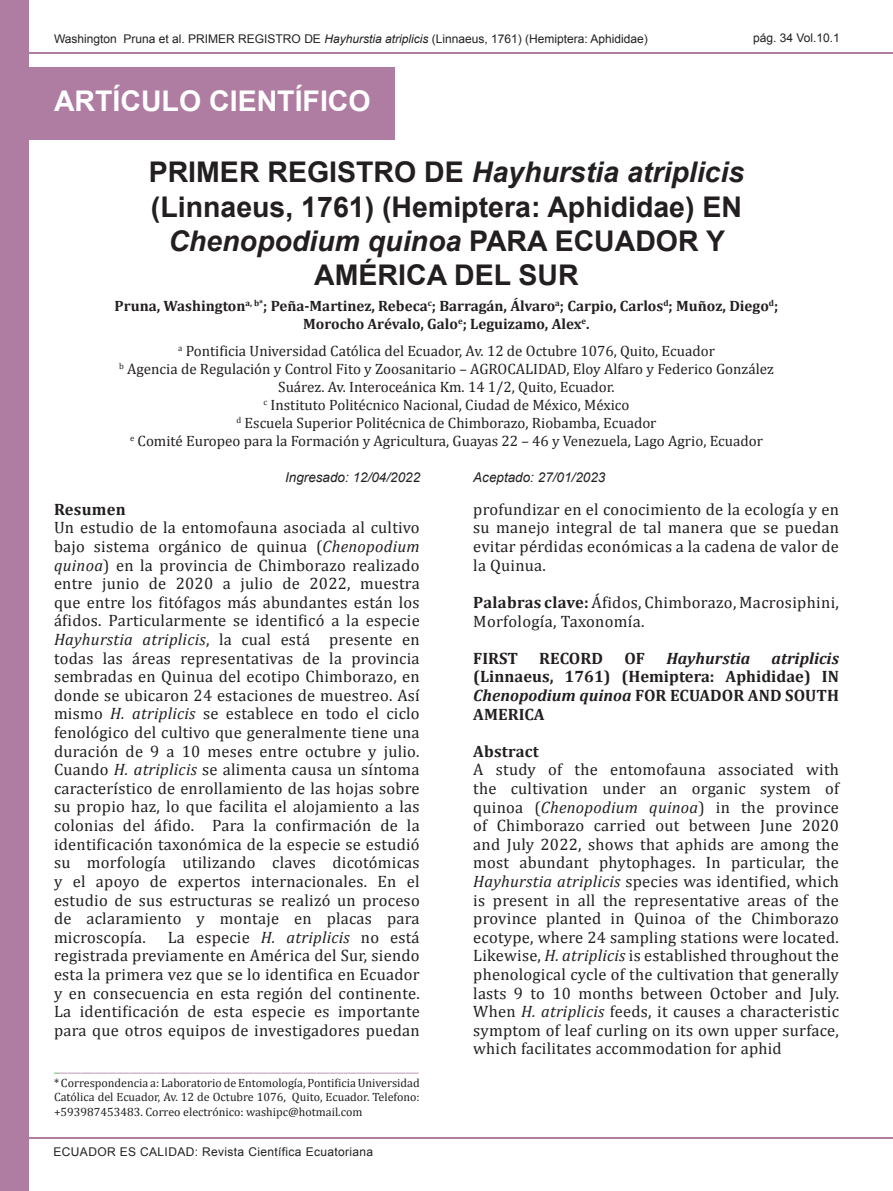
<style>
.page{position:relative;width:893px;height:1191px;background:#fff}
.page>*{position:absolute;margin:0;border:0;box-sizing:border-box;transform-origin:0 0}
.t1{font:700 28.5px/34.2px "Arial";color:#231f20;text-align:center}
.t2{font:700 28.5px "Arial";color:#fff}
.t3{font:16.5px/18.6px "Cambria";letter-spacing:.015em;color:#231f20;text-align:justify}
.t4{font:700 16.5px/18.6px "Cambria";letter-spacing:.005em;color:#231f20;text-align:justify}
.t5{font:italic 700 16.5px "Cambria";letter-spacing:.005em;color:#231f20}
.t6{font:15px/18px "Cambria";color:#231f20;text-align:center}
.t7{font:700 15px/18px "Cambria";color:#231f20;text-align:center}
.t8{font:italic 13.5px "Arial";color:#231f20}
.t9{font:12px/14.4px "Cambria";color:#231f20;text-align:justify}
.t10{font:12px "Arial";color:#231f20}
.t11{font:12px "Cambria";color:#b07da2}
.t12{font:12px "Arial";letter-spacing:.03em;color:#231f20}
.s1{font-style:italic}
.s2{color:#40ae49}
.s3{font-weight:700}
</style>
<div class="page">
<div style="left:0;top:0;width:28px;height:1191px;background:#b07da2"></div>
<div style="left:0;top:67px;width:394px;height:73px;background:#b07da2"></div>
<hr style="left:0;top:53px;width:893px;height:1px;background:#b07da2">
<hr style="left:0;top:1137px;width:893px;height:1px;background:#b07da2">
<p class="t10" style="left:54px;top:30px;width:595px">Washington Pruna et al. PRIMER REGISTRO DE <span class="s1">Hayhurstia atriplicis</span> (Linnaeus, 1761) (Hemiptera: Aphididae)</p>
<p class="t2" style="left:54px;top:82px;width:318px">ARTÍCULO CIENTÍFICO</p>
<p class="t10" style="left:753px;top:30px;width:88px">pág. 34 Vol.10.1</p>
<p class="t1" style="left:149px;top:156px;width:597px">PRIMER REGISTRO DE <span class="s1">Hayhurstia atriplicis </span>(Linnaeus, 1761) (Hemiptera: Aphididae) EN <span class="s1">Chenopodium quinoa</span> PARA ECUADOR Y AMÉRICA DEL SUR</p>
<p class="t7" style="left:115px;top:296px;width:665px">Pruna, Washington<sup>a,</sup> <sup>b*</sup>; Peña-Martinez, Rebeca<sup>c</sup>; Barragán, Álvaro<sup>a</sup>; Carpio, Carlos<sup>d</sup>; Muñoz, Diego<sup>d</sup>;<br>Morocho Arévalo, Galo<sup>e</sup>; Leguizamo, Alex<sup>e</sup>.</p>
<p class="t6" style="left:178px;top:342px;width:538px"><sup>a</sup> Pontificia Universidad Católica del Ecuador, Av. 12 de Octubre 1076, Quito, Ecuador</p>
<p class="t6" style="left:119px;top:360px;width:656px"><sup>b</sup> Agencia de Regulación y Control Fito y Zoosanitario – AGROCALIDAD, Eloy Alfaro y Federico González<br>Suárez. Av. Interoceánica Km. 14 1/2, Quito, Ecuador.</p>
<p class="t6" style="left:263px;top:396px;width:368px"><sup>c</sup> Instituto Politécnico Nacional, Ciudad de México, México</p>
<p class="t6" style="left:236px;top:414px;width:422px"><sup>d</sup> Escuela Superior Politécnica de Chimborazo, Riobamba, Ecuador</p>
<p class="t6" style="left:130px;top:432px;width:634px"><sup>e</sup> Comité Europeo para la Formación y Agricultura, Guayas 22 – 46 y Venezuela, Lago Agrio, Ecuador</p>
<p class="t8" style="left:285px;top:469px;width:137px">Ingresado: 12/04/2022</p>
<p class="t8" style="left:473px;top:469px;width:134px">Aceptado: 27/01/2023</p>
<p class="t4" style="left:54px;top:499px;width:73px">Resumen</p>
<p class="t3" style="left:54px;top:518px;width:367px">Un estudio de la entomofauna asociada al cultivo bajo sistema orgánico de quinua (<span class="s1">Chenopodium quinoa</span>) en la provincia de Chimborazo realizado entre junio de 2020 a julio de 2022, muestra que entre los fitófagos más abundantes están los áfidos. Particularmente se identificó a la especie <span class="s1">Hayhurstia atriplicis</span>, la cual está presente en todas las áreas representativas de la provincia sembradas en Quinua del ecotipo Chimborazo, en donde se ubicaron 24 estaciones de muestreo. Así mismo <span class="s1">H. atriplicis</span> se establece en todo el ciclo fenológico del cultivo que generalmente tiene una duración de 9 a 10 meses entre octubre y julio.<br>Cuando <span class="s1">H. atriplicis</span> se alimenta causa un síntoma característico de enrollamiento de las hojas sobre su propio haz, lo que facilita el alojamiento a las colonias del áfido. Para la confirmación de la identificación taxonómica de la especie se estudió su morfología utilizando claves dicotómicas y el apoyo de expertos internacionales. En el estudio de sus estructuras se realizó un proceso de aclaramiento y montaje en placas para microscopía.</p>
<p class="t3" style="left:54px;top:928px;width:367px;text-indent:114px">La especie <span class="s1">H. atriplicis</span> no está registrada previamente en América del Sur, siendo esta la primera vez que se lo identifica en Ecuador y en consecuencia en esta región del continente.<br>La identificación de esta especie es importante para que otros equipos de investigadores puedan</p>
<p class="t11" style="left:54px;top:1061px;width:367px"><span class="s2">_</span>_________________________________________________________________________________</p>
<p class="t9" style="left:54px;top:1075px;width:367px">* Correspondencia a: Laboratorio de Entomología, Pontificia Universidad Católica del Ecuador, Av. 12 de Octubre 1076, Quito, Ecuador. Telefono: +593987453483. Correo electrónico: washipc@hotmail.com</p>
<p class="t12" style="left:54px;top:1143px;width:321px">ECUADOR ES CALIDAD: Revista Científica Ecuatoriana</p>
<p class="t3" style="left:473px;top:500px;width:367px">profundizar en el conocimiento de la ecología y en su manejo integral de tal manera que se puedan evitar pérdidas económicas a la cadena de valor de la Quinua.</p>
<p class="t3" style="left:473px;top:593px;width:367px"><span class="s3">Palabras clave:</span> Áfidos, Chimborazo, Macrosiphini,<br>Morfología, Taxonomía.</p>
<p class="t4" style="left:473px;top:648px;width:46px">FIRST</p>
<p class="t4" style="left:539px;top:648px;width:65px">RECORD</p>
<p class="t4" style="left:624px;top:648px;width:22px">OF</p>
<p class="t5" style="left:666px;top:648px;width:85px">Hayhurstia</p>
<p class="t4" style="left:473px;top:648px;width:367px;text-indent:298px"><span class="s1">atriplicis </span>(Linnaeus, 1761) (Hemiptera: Aphididae) IN <span class="s1">Chenopodium quinoa</span> FOR ECUADOR AND SOUTH AMERICA</p>
<p class="t4" style="left:473px;top:741px;width:67px">Abstract</p>
<p class="t3" style="left:473px;top:760px;width:367px">A study of the entomofauna associated with the cultivation under an organic system of quinoa (<span class="s1">Chenopodium quinoa</span>) in the province of Chimborazo carried out between June 2020 and July 2022, shows that aphids are among the most abundant phytophages. In particular, the <span class="s1">Hayhurstia atriplicis</span> species was identified, which is present in all the representative areas of the province planted in Quinoa of the Chimborazo ecotype, where 24 sampling stations were located.<br>Likewise, <span class="s1">H. atriplicis</span> is established throughout the phenological cycle of the cultivation that generally lasts 9 to 10 months between October and July.<br>When <span class="s1">H. atriplicis</span> feeds, it causes a characteristic symptom of leaf curling on its own upper surface, which facilitates accommodation for aphid</p>
</div>
